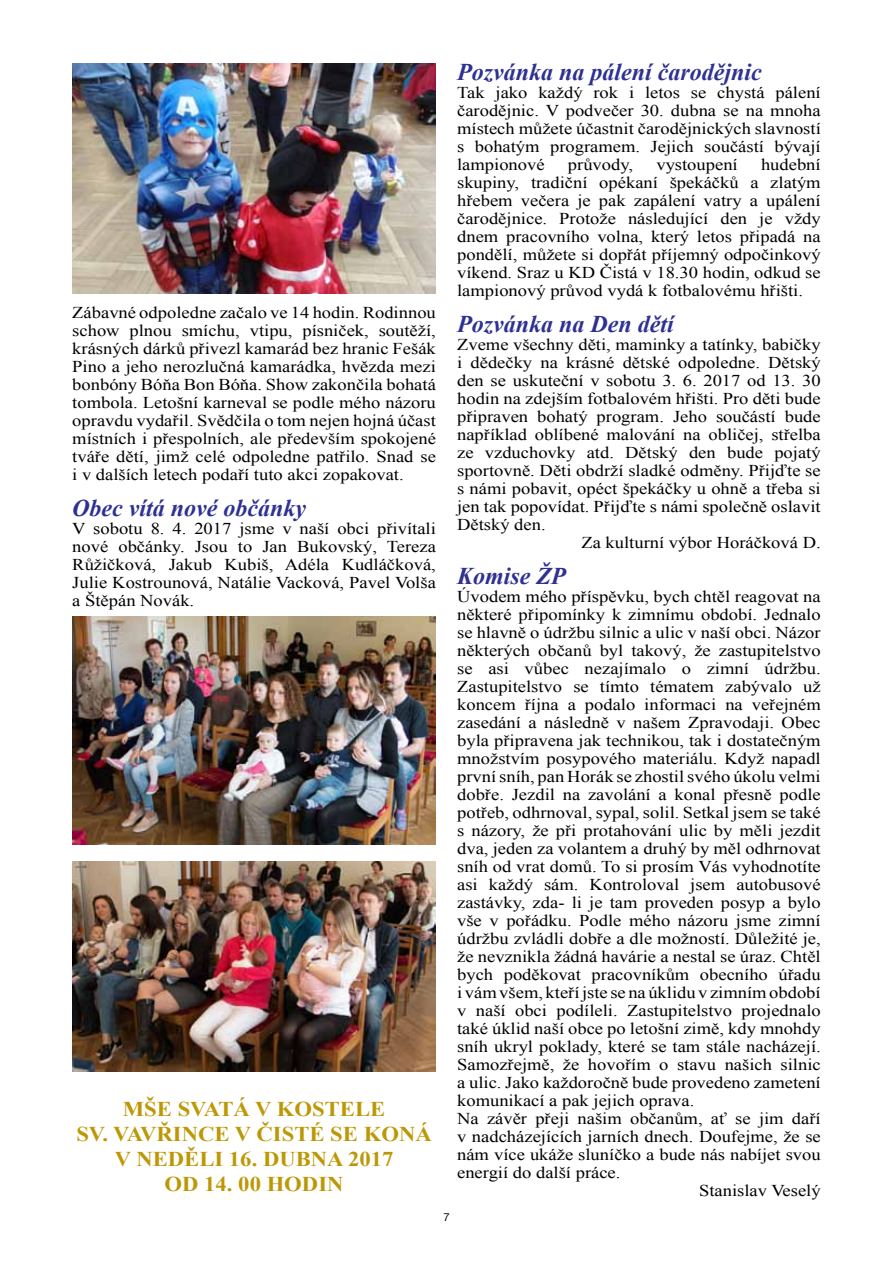
<style>
.page{position:relative;width:893px;height:1263px;background:#fff}
.page>*{position:absolute;margin:0;border:0;box-sizing:border-box;transform-origin:0 0}
.t1{font:italic 700 24px "Times New Roman";color:#2e3192}
.t2{font:700 21px/25.2px "Times New Roman";color:#bd9806;text-align:center;scale:1.08 1}
.t3{font:16.5px/18px "Times New Roman";color:#000;text-align:justify;scale:1.12 1}
.t4{font:12px "Nimbus San DEE";color:#000}
</style>
<div class="page">
<img style="left:72px;top:64px;width:364px;height:229px">
<img style="left:72px;top:617px;width:364px;height:227px">
<img style="left:72px;top:861px;width:364px;height:210px">
<p class="t3" style="left:72px;top:303px;width:326px">Zábavné odpoledne začalo ve 14 hodin. Rodinnou schow plnou smíchu, vtipu, písniček, soutěží, krásných dárků přivezl kamarád bez hranic Fešák Pino a jeho nerozlučná kamarádka, hvězda mezi bonbóny Bóňa Bon Bóňa. Show zakončila bohatá tombola. Letošní karneval se podle mého názoru opravdu vydařil. Svědčila o tom nejen hojná účast místních i přespolních, ale především spokojené tváře dětí, jimž celé odpoledne patřilo. Snad se i v dalších letech podaří tuto akci zopakovat.</p>
<h1 class="t1" style="left:72px;top:491px;width:235px">Obec vítá nové občánky</h1>
<p class="t3" style="left:72px;top:519px;width:326px">V sobotu 8. 4. 2017 jsme v naší obci přivítali nové občánky. Jsou to Jan Bukovský, Tereza Růžičková, Jakub Kubiš, Adéla Kudláčková, Julie Kostrounová, Natálie Vacková, Pavel Volša a Štěpán Novák.</p>
<p class="t2" style="left:76px;top:1095px;width:331px">MŠE SVATÁ V KOSTELE<br>SV. VAVŘINCE V ČISTÉ SE KONÁ<br>V NEDĚLI 16. DUBNA 2017<br>OD 14. 00 HODIN</p>
<h1 class="t1" style="left:457px;top:55px;width:306px">Pozvánka na pálení čarodějnic</h1>
<p class="t3" style="left:457px;top:83px;width:326px">Tak jako každý rok i letos se chystá pálení čarodějnic. V podvečer 30. dubna se na mnoha místech můžete účastnit čarodějnických slavností s bohatým programem. Jejich součástí bývají lampionové</p>
<p class="t3" style="left:568px;top:155px;width:60px">průvody,</p>
<p class="t3" style="left:656px;top:155px;width:74px">vystoupení</p>
<p class="t3" style="left:457px;top:155px;width:326px;text-indent:304px">hudební skupiny, tradiční opékaní špekáčků a zlatým hřebem večera je pak zapálení vatry a upálení čarodějnice. Protože následující den je vždy dnem pracovního volna, který letos připadá na pondělí, můžete si dopřát příjemný odpočinkový víkend. Sraz u KD Čistá v 18.30 hodin, odkud se lampionový průvod vydá k fotbalovému hřišti.</p>
<h1 class="t1" style="left:457px;top:307px;width:218px">Pozvánka na Den dětí</h1>
<p class="t3" style="left:457px;top:335px;width:326px">Zveme všechny děti, maminky a tatínky, babičky</p>
<p class="t3" style="left:457px;top:353px;width:326px">i dědečky na krásné dětské odpoledne. Dětský</p>
<p class="t3" style="left:457px;top:371px;width:326px">den se uskuteční v sobotu 3. 6. 2017 od 13. 30</p>
<p class="t3" style="left:457px;top:389px;width:326px">hodin na zdejším fotbalovém hřišti. Pro děti bude</p>
<p class="t3" style="left:457px;top:407px;width:326px">připraven bohatý program. Jeho součástí bude</p>
<p class="t3" style="left:457px;top:425px;width:326px">například oblíbené malování na obličej, střelba</p>
<p class="t3" style="left:457px;top:443px;width:326px">ze vzduchovky atd. Dětský den bude pojatý</p>
<p class="t3" style="left:457px;top:461px;width:326px">sportovně. Děti obdrží sladké odměny. Přijďte se</p>
<p class="t3" style="left:457px;top:479px;width:326px">s námi pobavit, opéct špekáčky u ohně a třeba si</p>
<p class="t3" style="left:457px;top:497px;width:326px">jen tak popovídat. Přijďte s námi společně oslavit</p>
<p class="t3" style="left:457px;top:515px;width:81px">Dětský den.</p>
<p class="t3" style="left:581px;top:533px;width:215px">Za kulturní výbor Horáčková D.</p>
<h1 class="t1" style="left:457px;top:559px;width:110px">Komise ŽP</h1>
<p class="t3" style="left:457px;top:587px;width:326px">Úvodem mého příspěvku, bych chtěl reagovat na</p>
<p class="t3" style="left:457px;top:605px;width:326px">některé připomínky k zimnímu období. Jednalo</p>
<p class="t3" style="left:457px;top:623px;width:326px">se hlavně o údržbu silnic a ulic v naší obci. Názor</p>
<p class="t3" style="left:457px;top:641px;width:326px">některých občanů byl takový, že zastupitelstvo</p>
<p class="t3" style="left:457px;top:659px;width:326px">se asi vůbec nezajímalo o zimní údržbu.</p>
<p class="t3" style="left:457px;top:677px;width:326px">Zastupitelstvo se tímto tématem zabývalo už</p>
<p class="t3" style="left:457px;top:695px;width:326px">koncem října a podalo informaci na veřejném</p>
<p class="t3" style="left:457px;top:713px;width:326px">zasedání a následně v našem Zpravodaji. Obec</p>
<p class="t3" style="left:457px;top:731px;width:326px">byla připravena jak technikou, tak i dostatečným</p>
<p class="t3" style="left:457px;top:749px;width:326px">množstvím posypového materiálu. Když napadl</p>
<p class="t3" style="left:457px;top:767px;width:326px">první sníh, pan Horák se zhostil svého úkolu velmi</p>
<p class="t3" style="left:457px;top:785px;width:326px">dobře. Jezdil na zavolání a konal přesně podle</p>
<p class="t3" style="left:457px;top:803px;width:326px">potřeb, odhrnoval, sypal, solil. Setkal jsem se také</p>
<p class="t3" style="left:457px;top:821px;width:326px">s názory, že při protahování ulic by měli jezdit</p>
<p class="t3" style="left:457px;top:839px;width:326px">dva, jeden za volantem a druhý by měl odhrnovat</p>
<p class="t3" style="left:457px;top:857px;width:326px">sníh od vrat domů. To si prosím Vás vyhodnotíte</p>
<p class="t3" style="left:457px;top:875px;width:326px">asi každý sám. Kontroloval jsem autobusové</p>
<p class="t3" style="left:457px;top:893px;width:326px">zastávky, zda- li je tam proveden posyp a bylo</p>
<p class="t3" style="left:457px;top:911px;width:326px">vše v pořádku. Podle mého názoru jsme zimní</p>
<p class="t3" style="left:457px;top:929px;width:326px">údržbu zvládli dobře a dle možností. Důležité je,</p>
<p class="t3" style="left:457px;top:947px;width:326px">že nevznikla žádná havárie a nestal se úraz. Chtěl</p>
<p class="t3" style="left:457px;top:965px;width:326px">bych poděkovat pracovníkům obecního úřadu</p>
<p class="t3" style="left:457px;top:983px;width:326px">i vám všem, kteří jste se na úklidu v zimním období</p>
<p class="t3" style="left:457px;top:1001px;width:326px">v naší obci podíleli. Zastupitelstvo projednalo</p>
<p class="t3" style="left:457px;top:1019px;width:326px">také úklid naší obce po letošní zimě, kdy mnohdy</p>
<p class="t3" style="left:457px;top:1037px;width:326px">sníh ukryl poklady, které se tam stále nacházejí.</p>
<p class="t3" style="left:457px;top:1055px;width:326px">Samozřejmě, že hovořím o stavu našich silnic</p>
<p class="t3" style="left:457px;top:1073px;width:326px">a ulic. Jako každoročně bude provedeno zametení</p>
<p class="t3" style="left:457px;top:1091px;width:213px">komunikací a pak jejich oprava.</p>
<p class="t3" style="left:457px;top:1109px;width:326px">Na závěr přeji našim občanům, ať se jim daří</p>
<p class="t3" style="left:457px;top:1127px;width:326px">v nadcházejících jarních dnech. Doufejme, že se</p>
<p class="t3" style="left:457px;top:1145px;width:326px">nám více ukáže sluníčko a bude nás nabíjet svou</p>
<p class="t3" style="left:457px;top:1163px;width:147px">energií do další práce.</p>
<p class="t3" style="left:699px;top:1181px;width:110px">Stanislav Veselý</p>
<p class="t4" style="left:443px;top:1210px;width:8px">7</p>
</div>
